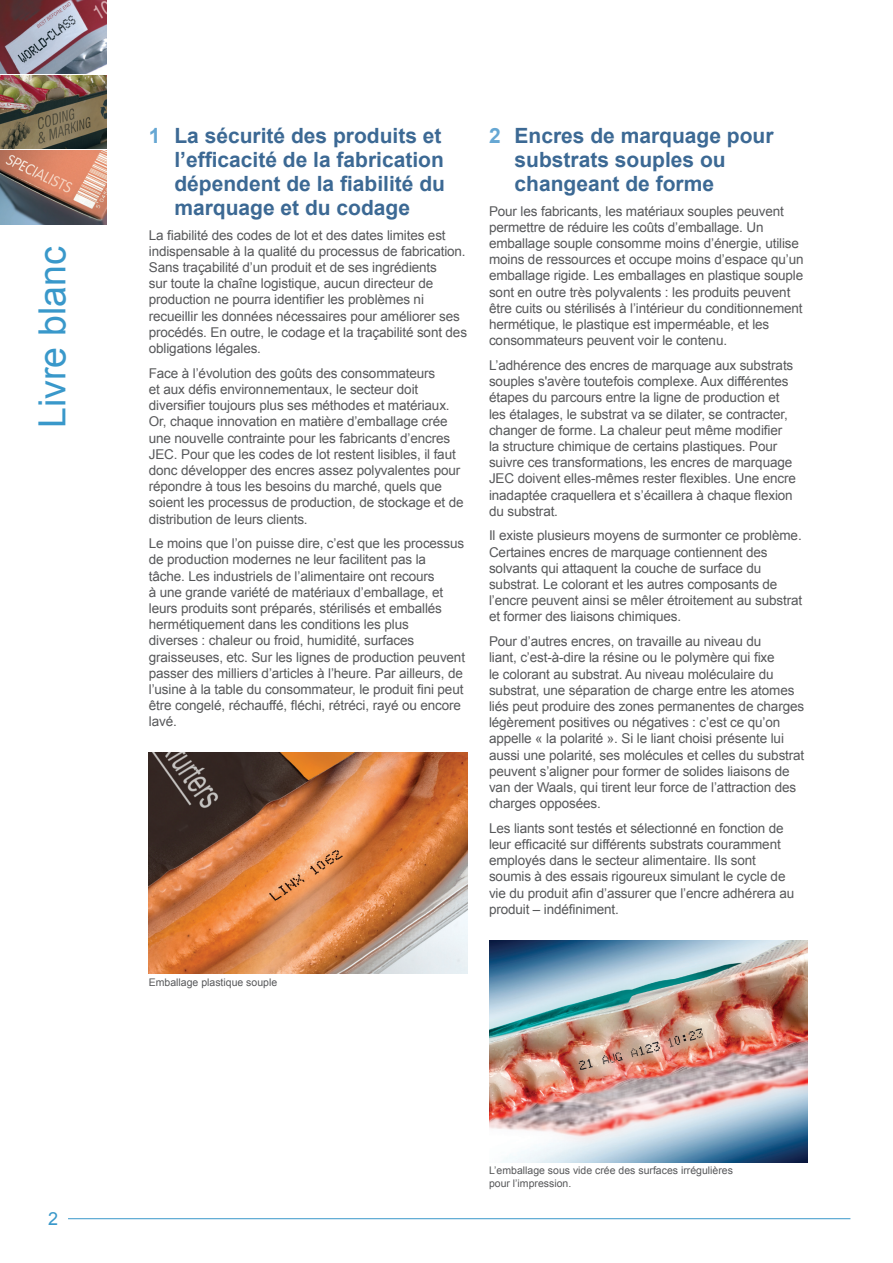
<style>
.page{position:relative;width:893px;height:1263px;background:#fff}
.page>*{position:absolute;margin:0;border:0;box-sizing:border-box;transform-origin:0 0}
.t1{font:37.5px "Arial";color:#3998ca}
.t2{font:700 21px/24px "Arial";color:#3c6994}
.t3{font:18px "Arial";color:#3998ca}
.t4{font:13.5px/16.2px "Arial";letter-spacing:-.01em;color:#57585a}
.t5{font:10.5px/12.6px "Arial";color:#57585a}
.s1{color:#66a7d3}
</style>
<div class="page">
<img style="left:0;top:0;width:106px;height:73px">
<img style="left:0;top:75px;width:106px;height:74px">
<img style="left:0;top:151px;width:106px;height:73px">
<hr style="left:68px;top:1218px;width:782px;height:1px;background:#3998ca">
<img style="left:489px;top:941px;width:319px;height:221px">
<img style="left:149px;top:753px;width:319px;height:221px">
<p class="t1" style="left:28px;top:428px;width:183px;rotate:-90deg">Livre blanc</p>
<p class="t3" style="left:48px;top:1207px;width:12px">2</p>
<p class="t2" style="left:174px;top:124px;width:272px;text-indent:-26px"><span class="s1">1</span> La sécurité des produits et l’efficacité de la fabrication dépendent de la fiabilité du marquage et du codage</p>
<p class="t4" style="left:149px;top:227px;width:320px">La fiabilité des codes de lot et des dates limites est indispensable à la qualité du processus de fabrication.<br>Sans traçabilité d’un produit et de ses ingrédients<br>sur toute la chaîne logistique, aucun directeur de production ne pourra identifier les problèmes ni recueillir les données nécessaires pour améliorer ses procédés. En outre, le codage et la traçabilité sont des obligations légales.</p>
<p class="t4" style="left:149px;top:365px;width:316px">Face à l’évolution des goûts des consommateurs<br>et aux défis environnementaux, le secteur doit diversifier toujours plus ses méthodes et matériaux.<br>Or, chaque innovation en matière d’emballage crée une nouvelle contrainte pour les fabricants d’encres JEC. Pour que les codes de lot restent lisibles, il faut donc développer des encres assez polyvalentes pour répondre à tous les besoins du marché, quels que soient les processus de production, de stockage et de distribution de leurs clients.</p>
<p class="t4" style="left:149px;top:535px;width:318px">Le moins que l’on puisse dire, c’est que les processus de production modernes ne leur facilitent pas la tâche. Les industriels de l’alimentaire ont recours<br>à une grande variété de matériaux d’emballage, et leurs produits sont préparés, stérilisés et emballés hermétiquement dans les conditions les plus<br>diverses : chaleur ou froid, humidité, surfaces graisseuses, etc. Sur les lignes de production peuvent passer des milliers d’articles à l’heure. Par ailleurs, de l’usine à la table du consommateur, le produit fini peut être congelé, réchauffé, fléchi, rétréci, rayé ou encore lavé.</p>
<p class="t2" style="left:514px;top:124px;width:261px;text-indent:-26px"><span class="s1">2</span> Encres de marquage pour substrats souples ou changeant de forme</p>
<p class="t4" style="left:489px;top:203px;width:316px">Pour les fabricants, les matériaux souples peuvent permettre de réduire les coûts d’emballage. Un emballage souple consomme moins d’énergie, utilise moins de ressources et occupe moins d’espace qu’un emballage rigide. Les emballages en plastique souple sont en outre très polyvalents : les produits peuvent être cuits ou stérilisés à l’intérieur du conditionnement hermétique, le plastique est imperméable, et les consommateurs peuvent voir le contenu.</p>
<p class="t4" style="left:489px;top:357px;width:308px">L’adhérence des encres de marquage aux substrats souples s'avère toutefois complexe. Aux différentes étapes du parcours entre la ligne de production et les étalages, le substrat va se dilater, se contracter, changer de forme. La chaleur peut même modifier la structure chimique de certains plastiques. Pour suivre ces transformations, les encres de marquage JEC doivent elles-mêmes rester flexibles. Une encre inadaptée craquellera et s’écaillera à chaque flexion du substrat.</p>
<p class="t4" style="left:489px;top:528px;width:315px">Il existe plusieurs moyens de surmonter ce problème.<br>Certaines encres de marquage contiennent des solvants qui attaquent la couche de surface du substrat. Le colorant et les autres composants de l’encre peuvent ainsi se mêler étroitement au substrat et former des liaisons chimiques.</p>
<p class="t4" style="left:489px;top:633px;width:317px">Pour d’autres encres, on travaille au niveau du<br>liant, c’est-à-dire la résine ou le polymère qui fixe<br>le colorant au substrat. Au niveau moléculaire du substrat, une séparation de charge entre les atomes liés peut produire des zones permanentes de charges légèrement positives ou négatives : c’est ce qu’on appelle « la polarité ». Si le liant choisi présente lui aussi une polarité, ses molécules et celles du substrat peuvent s’aligner pour former de solides liaisons de van der Waals, qui tirent leur force de l’attraction des charges opposées.</p>
<p class="t4" style="left:489px;top:820px;width:307px">Les liants sont testés et sélectionné en fonction de leur efficacité sur différents substrats couramment employés dans le secteur alimentaire. Ils sont soumis à des essais rigoureux simulant le cycle de vie du produit afin d’assurer que l’encre adhérera au produit – indéfiniment.</p>
<p class="t5" style="left:149px;top:976px;width:130px">Emballage plastique souple</p>
<p class="t5" style="left:489px;top:1164px;width:245px">L’emballage sous vide crée des surfaces irrégulières pour l’impression.</p>
</div>
